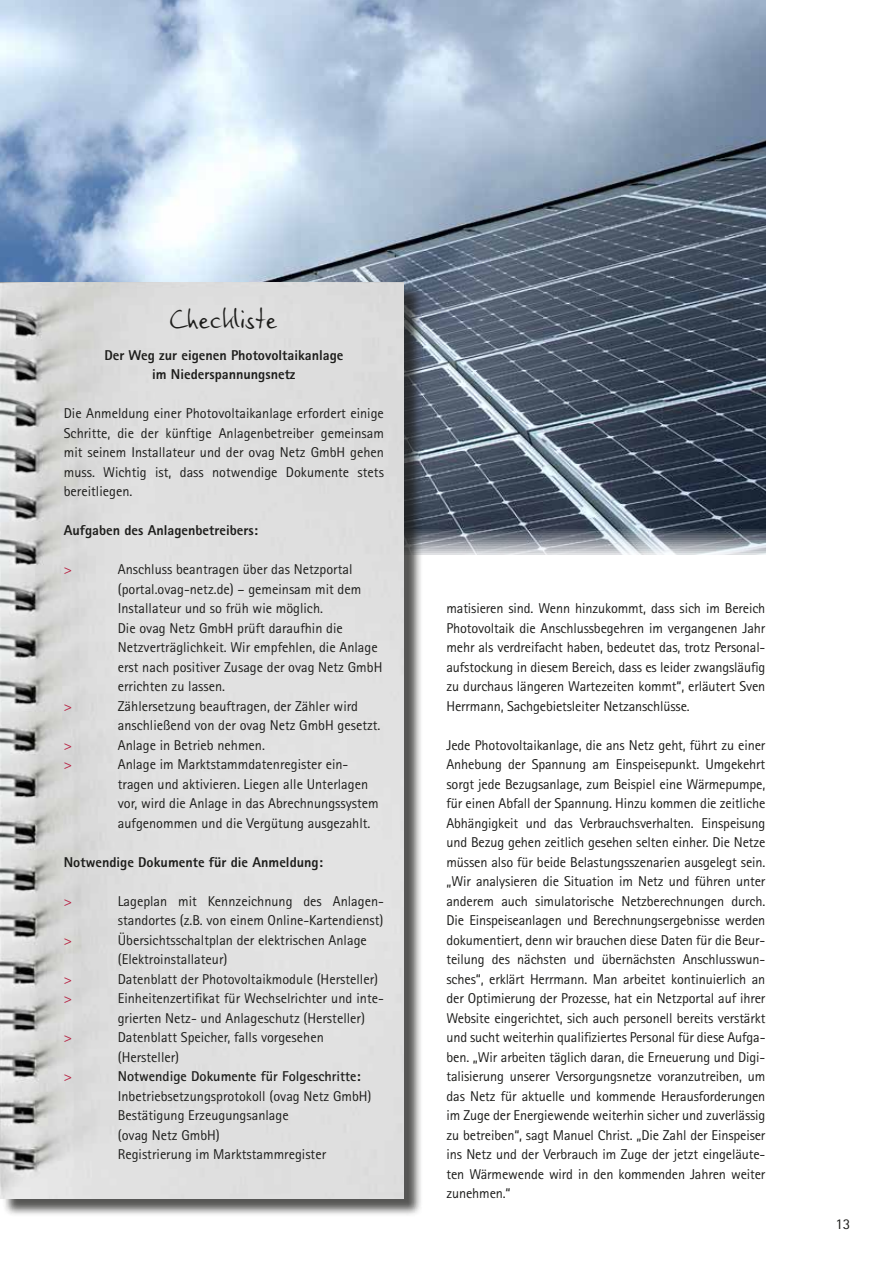
<style>
.page{position:relative;width:893px;height:1263px;background:#fff}
.page>*{position:absolute;margin:0;border:0;box-sizing:border-box;transform-origin:0 0}
.t1{font:30.75px "Ego Com";color:#1d1d1b}
.t2{font:15px "Rotis Sans Serif Std";color:#1d1d1b}
.t3{font:14.25px/19.5px "Rotis Sans Serif Std";color:#1d1d1b}
.t4{font:800 14.25px/19.5px "Rotis Sans Serif Std";color:#1d1d1b;text-align:center}
.t5{font:700 14.25px "Rotis Sans Serif Std";color:#1d1d1b}
.t6{font:14.25px "Rotis Sans Serif Std";color:#b71e3f}
</style>
<div class="page">
<img style="left:0;top:0;width:765px;height:555px">
<div style="left:2px;top:285px;width:421px;height:932px;background:#1d1d1b;opacity:.75"></div>
<img style="left:0;top:283px;width:404px;height:915px">
<h1 class="t1" style="left:170px;top:300px;width:110px">Checkliste</h1>
<p class="t4" style="left:104px;top:345px;width:241px">Der Weg zur eigenen Photovoltaikanlage im Niederspannungsnetz</p>
<p class="t3" style="left:64px;top:404px;width:322px;text-align:justify">Die Anmeldung einer Photovoltaikanlage erfordert einige Schritte, die der künftige Anlagenbetreiber gemeinsam mit seinem Installateur und der ovag Netz GmbH gehen muss. Wichtig ist, dass notwendige Dokumente stets bereitliegen.</p>
<p class="t4" style="left:64px;top:521px;width:196px">Aufgaben des Anlagenbetreibers:</p>
<p class="t6" style="left:64px;top:561px;width:10px">&gt;</p>
<p class="t3" style="left:118px;top:560px;width:266px">Anschluss beantragen über das Netzportal (portal.ovag-netz.de) – gemeinsam mit dem Installateur und so früh wie möglich.<br>Die ovag Netz GmbH prüft daraufhin die Netzverträglichkeit. Wir empfehlen, die Anlage erst nach positiver Zusage der ovag Netz GmbH errichten zu lassen.</p>
<p class="t6" style="left:64px;top:698px;width:10px">&gt;</p>
<p class="t3" style="left:118px;top:696px;width:264px">Zählersetzung beauftragen, der Zähler wird anschließend von der ovag Netz GmbH gesetzt.</p>
<p class="t6" style="left:64px;top:736px;width:10px">&gt;</p>
<p class="t3" style="left:118px;top:735px;width:149px">Anlage in Betrieb nehmen.</p>
<p class="t6" style="left:64px;top:756px;width:10px">&gt;</p>
<p class="t3" style="left:118px;top:755px;width:262px">Anlage im Marktstammdatenregister ein&shy;tragen und aktivieren. Liegen alle Unterlagen vor, wird die Anlage in das Abrechnungssystem aufgenommen und die Vergütung ausgezahlt.</p>
<p class="t4" style="left:64px;top:852px;width:261px">Notwendige Dokumente für die Anmeldung:</p>
<p class="t6" style="left:64px;top:892px;width:10px">&gt;</p>
<p class="t3" style="left:118px;top:891px;width:268px">Lageplan mit Kennzeichnung des Anlagen&shy;standortes (z.B. von einem Online-Kartendienst)</p>
<p class="t6" style="left:64px;top:931px;width:10px">&gt;</p>
<p class="t3" style="left:118px;top:930px;width:251px">Übersichtsschaltplan der elektrischen Anlage (Elektroinstallateur)</p>
<p class="t6" style="left:64px;top:970px;width:10px">&gt;</p>
<p class="t3" style="left:118px;top:969px;width:262px">Datenblatt der Photovoltaikmodule (Hersteller)</p>
<p class="t6" style="left:64px;top:990px;width:10px">&gt;</p>
<p class="t3" style="left:118px;top:989px;width:268px">Einheitenzertifikat für Wechselrichter und inte&shy;grierten Netz- und Anlageschutz (Hersteller)</p>
<p class="t6" style="left:64px;top:1029px;width:10px">&gt;</p>
<p class="t3" style="left:118px;top:1028px;width:208px">Datenblatt Speicher, falls vorgesehen (Hersteller)</p>
<p class="t6" style="left:64px;top:1068px;width:10px">&gt;</p>
<p class="t5" style="left:118px;top:1067px;width:245px">Notwendige Dokumente für Folgeschritte:</p>
<p class="t3" style="left:118px;top:1086px;width:255px">Inbetriebsetzungsprotokoll (ovag Netz GmbH)<br>Bestätigung Erzeugungsanlage<br>(ovag Netz GmbH)<br>Registrierung im Marktstammregister</p>
<p class="t3" style="left:446px;top:599px;width:320px;text-align:justify">matisieren sind. Wenn hinzukommt, dass sich im Bereich Photovoltaik die Anschlussbegehren im vergangenen Jahr mehr als verdreifacht haben, bedeutet das, trotz Personal&shy;aufstockung in diesem Bereich, dass es leider zwangsläufig zu durchaus längeren Wartezeiten kommt“, erläutert Sven Herrmann, Sachgebietsleiter Netzanschlüsse.</p>
<p class="t3" style="left:446px;top:735px;width:320px;text-align:justify">Jede Photovoltaikanlage, die ans Netz geht, führt zu einer Anhebung der Spannung am Einspeisepunkt. Umgekehrt sorgt jede Bezugsanlage, zum Beispiel eine Wärmepumpe, für einen Abfall der Spannung. Hinzu kommen die zeitliche Abhängigkeit und das Verbrauchsverhalten. Einspeisung und Bezug gehen zeitlich gesehen selten einher. Die Netze müssen also für beide Belastungsszenarien ausgelegt sein. „Wir analysieren die Situation im Netz und führen unter anderem auch simulatorische Netzberechnungen durch.<br>Die Einspeiseanlagen und Berechnungsergebnisse werden dokumentiert, denn wir brauchen diese Daten für die Beur&shy;teilung des nächsten und übernächsten Anschlusswun&shy;sches“, erklärt Herrmann. Man arbeitet kontinuierlich an der Optimierung der Prozesse, hat ein Netzportal auf ihrer Website eingerichtet, sich auch personell bereits verstärkt und sucht weiterhin qualifiziertes Personal für diese Aufga&shy;ben. „Wir arbeiten täglich daran, die Erneuerung und Digi&shy;talisierung unserer Versorgungsnetze voranzutreiben, um das Netz für aktuelle und kommende Herausforderungen im Zuge der Energiewende weiterhin sicher und zuverlässig zu betreiben“, sagt Manuel Christ. „Die Zahl der Einspeiser ins Netz und der Verbrauch im Zuge der jetzt eingeläute&shy;ten Wärmewende wird in den kommenden Jahren weiter zunehmen.“</p>
<p class="t2" style="left:835px;top:1215px;width:16px">13</p>
</div>
